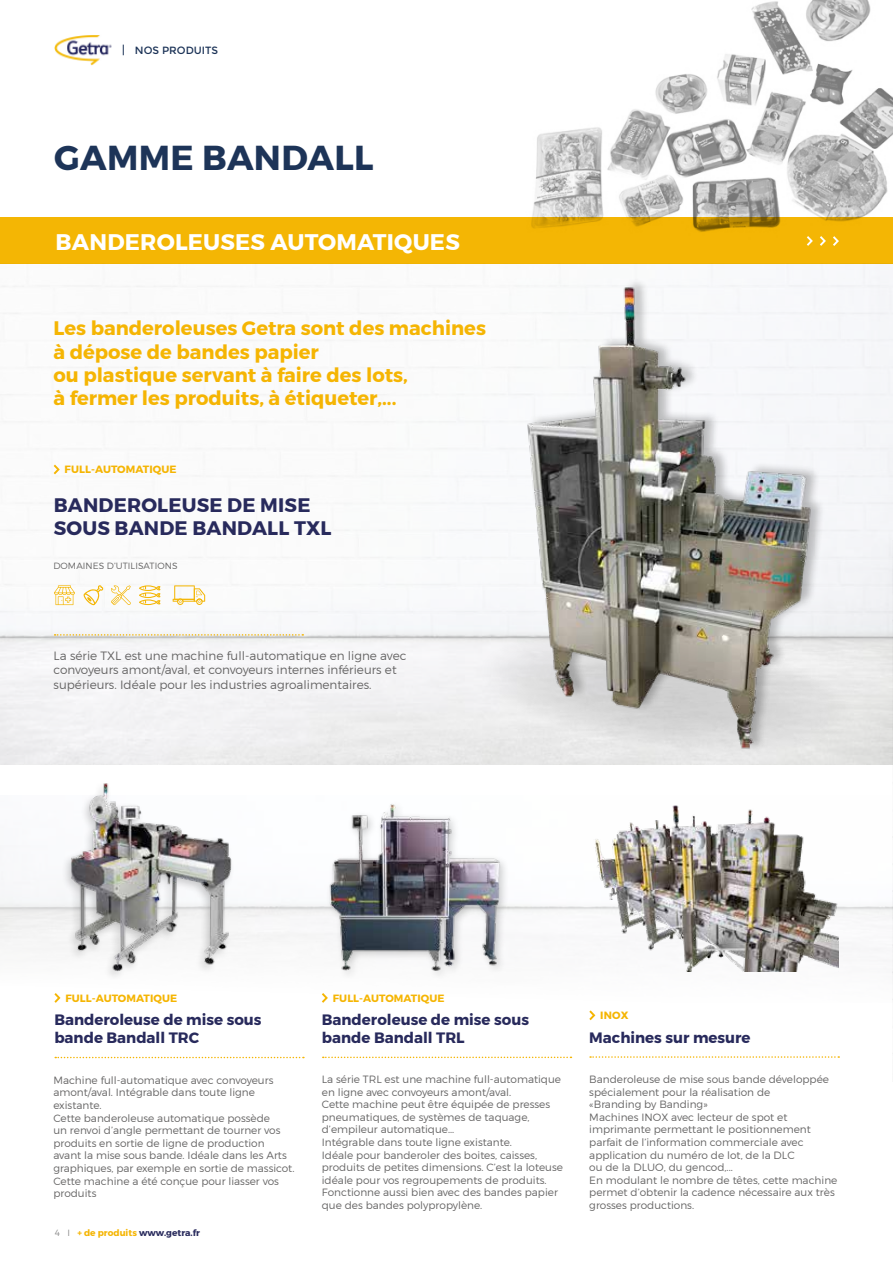
<style>
.page{position:relative;width:893px;height:1263px;background:#fff}
.page>*{position:absolute;margin:0;border:0;box-sizing:border-box;transform-origin:0 0}
.t1{font:700 34.5px "Montserrat";letter-spacing:.01em;color:#1d3458}
.t2{font:700 22.5px "Montserrat";letter-spacing:.01em;color:#fff}
.t3{font:700 19.5px/23.4px "Montserrat";color:#f5b503}
.t4{font:700 19.5px/23.4px "Montserrat";letter-spacing:.01em;color:#282a5c}
.t5{font:700 15px/18px "Montserrat";color:#282a5c}
.t6{font:300 12px/14.4px "Montserrat";color:#646363}
.t7{font:300 10.5px/12.6px "Montserrat";color:#646363}
.t8{font:700 10.5px "Montserrat";letter-spacing:.01em;color:#f5b503}
.t9{font:10.5px "Montserrat";color:#1d3458}
.t10{font:700 9px "Montserrat";color:#282a5c}
.t11{font:300 9px "Montserrat";letter-spacing:.01em;color:#646363}
.s1{font-weight:300;color:#8a8a8a}
.s2{color:#f5b503}
</style>
<div class="page">
<img style="left:892px;top:636px;width:1px;height:418px">
<img style="left:0;top:263px;width:893px;height:373px">
<img style="left:54px;top:35px;width:57px;height:31px">
<div style="left:0;top:217px;width:893px;height:46px;background:#f4b604"></div>
<svg style="left:55px;top:634px;width:248px;height:2px"></svg>
<svg style="left:54px;top:465px;width:6px;height:9px"></svg>
<svg style="left:54px;top:585px;width:21px;height:20px"></svg>
<svg style="left:111px;top:585px;width:20px;height:20px"></svg>
<svg style="left:139px;top:585px;width:21px;height:20px"></svg>
<svg style="left:173px;top:585px;width:32px;height:20px"></svg>
<svg style="left:83px;top:585px;width:20px;height:20px"></svg>
<div style="left:528px;top:277px;width:298px;height:476px;background:#f6f7fa"></div>
<img style="left:507px;top:282px;width:310px;height:340px">
<svg style="left:55px;top:1057px;width:249px;height:1px"></svg>
<svg style="left:54px;top:993px;width:7px;height:10px"></svg>
<svg style="left:473px;top:622px;width:389px;height:143px;background:#cccac7"></svg>
<div style="left:61px;top:779px;width:175px;height:202px;background:#fbfbfc"></div>
<img style="left:68px;top:783px;width:165px;height:190px">
<svg style="left:323px;top:1056px;width:248px;height:2px"></svg>
<svg style="left:322px;top:993px;width:6px;height:10px"></svg>
<svg style="left:590px;top:1056px;width:249px;height:2px"></svg>
<svg style="left:589px;top:1010px;width:6px;height:10px"></svg>
<img style="left:589px;top:805px;width:250px;height:167px">
<img style="left:531px;top:0;width:362px;height:246px">
<div style="left:325px;top:800px;width:185px;height:180px;background:#fbfbfb"></div>
<img style="left:322px;top:804px;width:191px;height:169px">
<p class="t9" style="left:135px;top:44px;width:85px">NOS PRODUITS</p>
<h1 class="t1" style="left:54px;top:136px;width:321px">GAMME BANDALL</h1>
<h2 class="t2" style="left:56px;top:228px;width:406px">BANDEROLEUSES AUTOMATIQUES</h2>
<h3 class="t3" style="left:53px;top:317px;width:434px">Les banderoleuses Getra sont des machines à dépose de bandes papier<br>ou plastique servant à faire des lots,<br>à fermer les produits, à étiqueter,...</h3>
<p class="t8" style="left:65px;top:463px;width:113px">FULL-AUTOMATIQUE</p>
<h3 class="t4" style="left:54px;top:493px;width:279px">BANDEROLEUSE DE MISE<br>SOUS BANDE BANDALL TXL</h3>
<p class="t11" style="left:54px;top:561px;width:126px">DOMAINES D’UTILISATIONS</p>
<p class="t6" style="left:54px;top:648px;width:354px">La série TXL est une machine full-automatique en ligne avec convoyeurs amont/aval, et convoyeurs internes inférieurs et supérieurs. Idéale pour les industries agroalimentaires.</p>
<p class="t8" style="left:65px;top:991px;width:113px">FULL-AUTOMATIQUE</p>
<h3 class="t5" style="left:54px;top:1011px;width:209px">Banderoleuse de mise sous bande Bandall TRC</h3>
<p class="t7" style="left:53px;top:1074px;width:243px">Machine full-automatique avec convoyeurs amont/aval. Intégrable dans toute ligne existante.<br>Cette banderoleuse automatique possède<br>un renvoi d’angle permettant de tourner vos produits en sortie de ligne de production avant la mise sous bande. Idéale dans les Arts graphiques, par exemple en sortie de massicot.<br>Cette machine a été conçue pour liasser vos produits</p>
<p class="t10" style="left:55px;top:1227px;width:147px"><span class="s1">4 I</span> <span class="s2">+ de produits</span> www.getra.fr</p>
<p class="t8" style="left:333px;top:991px;width:113px">FULL-AUTOMATIQUE</p>
<h3 class="t5" style="left:322px;top:1011px;width:209px">Banderoleuse de mise sous bande Bandall TRL</h3>
<p class="t7" style="left:322px;top:1073px;width:243px">La série TRL est une machine full-automatique en ligne avec convoyeurs amont/aval.<br>Cette machine peut être équipée de presses pneumatiques, de systèmes de taquage, d’empileur automatique...<br>Intégrable dans toute ligne existante.<br>Idéale pour banderoler des boites, caisses, produits de petites dimensions. C’est la loteuse idéale pour vos regroupements de produits.<br>Fonctionne aussi bien avec des bandes papier que des bandes polypropylène.</p>
<p class="t8" style="left:600px;top:1009px;width:30px">INOX</p>
<h3 class="t5" style="left:589px;top:1028px;width:163px">Machines sur mesure</h3>
<p class="t7" style="left:589px;top:1073px;width:250px">Banderoleuse de mise sous bande développée spécialement pour la réalisation de<br>«Branding by Banding»<br>Machines INOX avec lecteur de spot et imprimante permettant le positionnement parfait de l’information commerciale avec application du numéro de lot, de la DLC<br>ou de la DLUO, du gencod,...<br>En modulant le nombre de têtes, cette machine permet d’obtenir la cadence nécessaire aux très grosses productions.</p>
</div>
